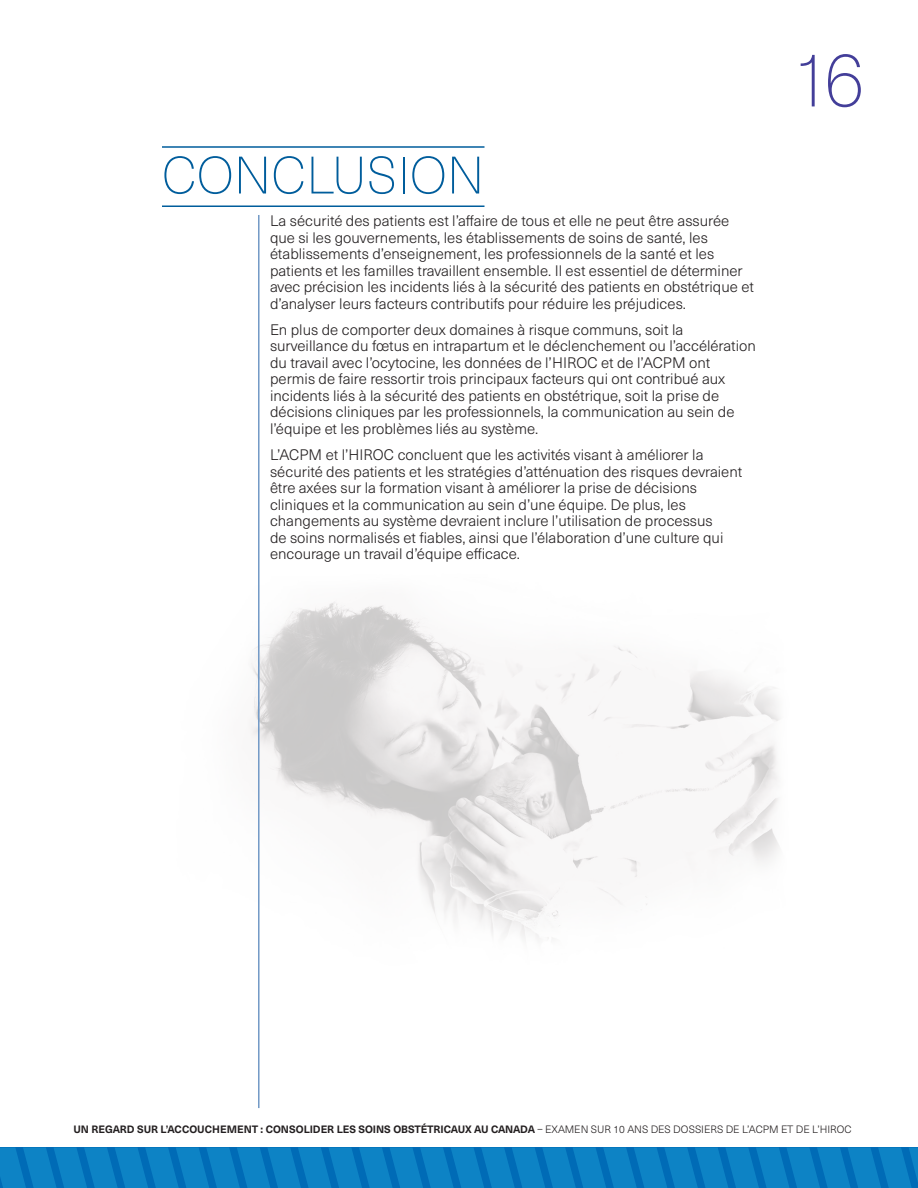
<style>
.page{position:relative;width:918px;height:1188px;background:#fff}
.page>*{position:absolute;margin:0;border:0;box-sizing:border-box;transform-origin:0 0}
.t1{font:100 76.5px "Neue Haas Unica Pro";color:#433e99}
.t2{font:100 51.75px "Neue Haas Unica Pro";color:#005d9c}
.t3{font:300 15px/16.5px "Neue Haas Unica Pro";color:#231f20}
.t4{font:700 10.5px "Neue Haas Unica Pro";color:#231f20}
.s1{font-weight:300}
</style>
<div class="page">
<img style="left:250px;top:601px;width:530px;height:339px">
<hr style="left:162px;top:205px;width:323px;height:2px;background:#005d9c">
<hr style="left:162px;top:146px;width:323px;height:2px;background:#005d9c">
<hr style="left:258px;top:215px;width:2px;height:893px;background:#7299c6">
<svg style="left:0;top:1148px;width:918px;height:40px;background:#097cc1"></svg>
<h2 class="t2" style="left:162px;top:145px;width:324px">CONCLUSION</h2>
<p class="t3" style="left:270px;top:213px;width:485px">La sécurité des patients est l’affaire de tous et elle ne peut être assurée que si les gouvernements, les établissements de soins de santé, les établissements d’enseignement, les professionnels de la santé et les patients et les familles travaillent ensemble. Il est essentiel de déterminer avec précision les incidents liés à la sécurité des patients en obstétrique et d’analyser leurs facteurs contributifs pour réduire les préjudices.</p>
<p class="t3" style="left:270px;top:322px;width:487px">En plus de comporter deux domaines à risque communs, soit la surveillance du fœtus en intrapartum et le déclenchement ou l’accélération du travail avec l’ocytocine, les données de l’HIROC et de l’ACPM ont permis de faire ressortir trois principaux facteurs qui ont contribué aux incidents liés à la sécurité des patients en obstétrique, soit la prise de décisions cliniques par les professionnels, la communication au sein de l’équipe et les problèmes liés au système.</p>
<p class="t3" style="left:270px;top:447px;width:474px">L’ACPM et l’HIROC concluent que les activités visant à améliorer la sécurité des patients et les stratégies d’atténuation des risques devraient être axées sur la formation visant à améliorer la prise de décisions cliniques et la communication au sein d’une équipe. De plus, les changements au système devraient inclure l’utilisation de processus<br>de soins normalisés et fiables, ainsi que l’élaboration d’une culture qui encourage un travail d’équipe efficace.</p>
<h1 class="t1" style="left:792px;top:35px;width:74px">16</h1>
<p class="t4" style="left:73px;top:1123px;width:780px">UN REGARD SUR L’ACCOUCHEMENT : CONSOLIDER LES SOINS OBSTÉTRICAUX AU CANADA <span class="s1">– EXAMEN SUR 10 ANS DES DOSSIERS DE L’ACPM ET DE L’HIROC</span></p>
</div>
